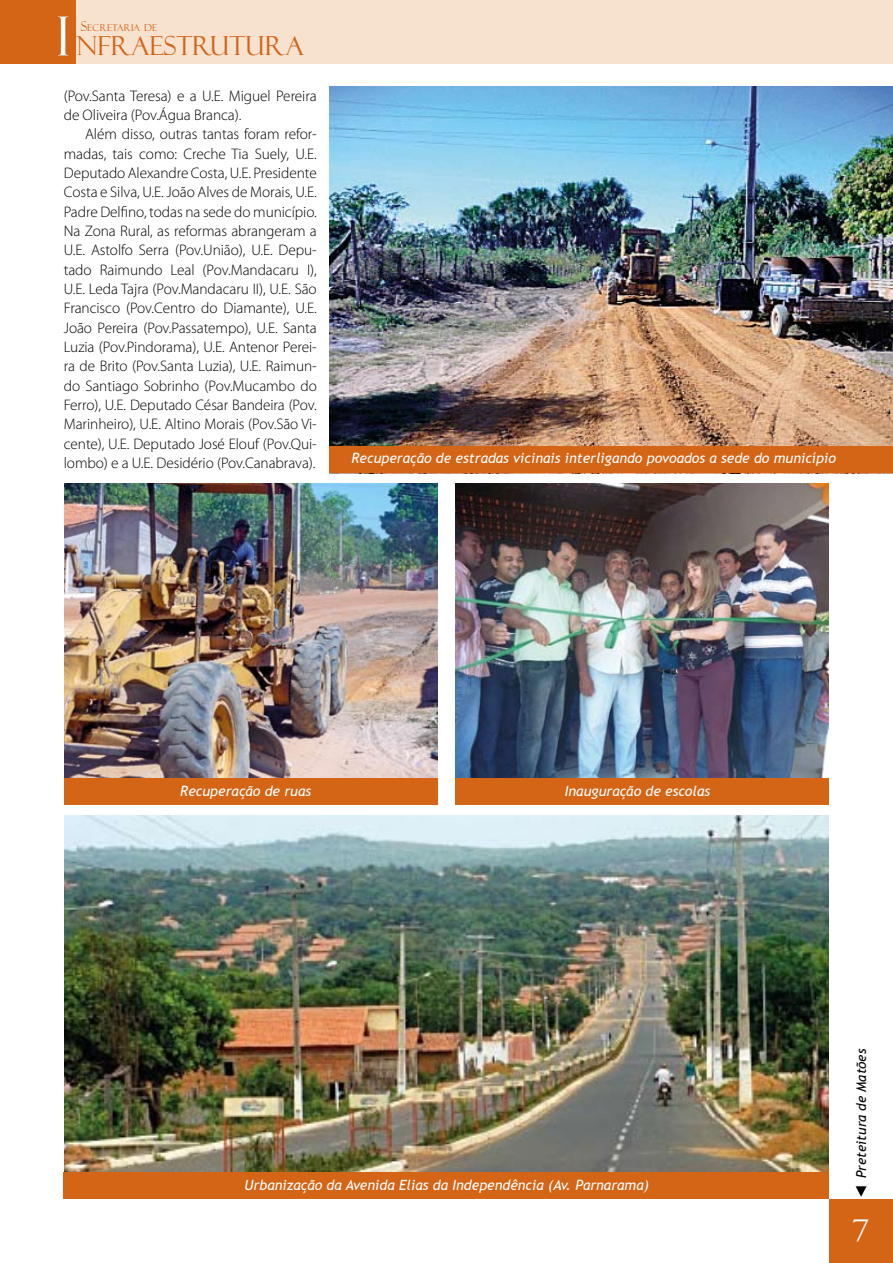
<style>
.page{position:relative;width:893px;height:1263px;background:#fff}
.page>*{position:absolute;margin:0;border:0;box-sizing:border-box;transform-origin:0 0}
.t1{font:54px "Felix Titling";color:#fff}
.t2{font:30px "Felix Titling";color:#fff}
.t3{font:26.25px "Felix Titling";color:#d46416}
.t4{font:300 15.3px/19.4px "Myriad Pro";letter-spacing:-.005em;color:#000}
.t5{font:italic 14.1px "Trebuchet MS";color:#fff}
.t6{font:italic 13.5px "Trebuchet MS";color:#000}
.t7{font:9.45px "Felix Titling";color:#d46416}
.s1{font-size:13.5px}
</style>
<div class="page">
<div style="left:829px;top:1199px;width:64px;height:64px;background:#d46416"></div>
<div style="left:0;top:0;width:893px;height:64px;background:#f7e1cf"></div>
<div style="left:0;top:0;width:75px;height:64px;background:#d46416"></div>
<img style="left:330px;top:87px;width:563px;height:359px">
<div style="left:330px;top:446px;width:563px;height:27px;background:#d46416"></div>
<img style="left:64px;top:815px;width:765px;height:357px">
<img style="left:456px;top:484px;width:373px;height:294px">
<img style="left:64px;top:484px;width:373px;height:294px">
<div style="left:64px;top:1172px;width:765px;height:27px;background:#d46416"></div>
<div style="left:455px;top:778px;width:374px;height:27px;background:#d46416"></div>
<div style="left:64px;top:778px;width:373px;height:27px;background:#d46416"></div>
<svg style="left:856px;top:1186px;width:10px;height:11px"></svg>
<h1 class="t1" style="left:56px;top:5px;width:12px">I</h1>
<p class="t4" style="left:64px;top:86px;width:254px">(Pov.Santa Teresa) e a U.E. Miguel Pereira de Oliveira (Pov.Água Branca).</p>
<p class="t4" style="left:64px;top:124px;width:255px;text-align:justify;text-indent:21px">Além disso, outras tantas foram refor&shy;madas, tais como: Creche Tia Suely, U.E.<br>Deputado Alexandre Costa, U.E. Presidente Costa e Silva, U.E. João Alves de Morais, U.E.<br>Padre Delfino, todas na sede do município.<br>Na Zona Rural, as reformas abrangeram a U.E. Astolfo Serra (Pov.União), U.E. Depu&shy;tado Raimundo Leal (Pov.Mandacaru I), U.E. Leda Tajra (Pov.Mandacaru II), U.E. São Francisco (Pov.Centro do Diamante), U.E.<br>João Pereira (Pov.Passatempo), U.E. Santa Luzia (Pov.Pindorama), U.E. Antenor Perei&shy;ra de Brito (Pov.Santa Luzia), U.E. Raimun&shy;do Santiago Sobrinho (Pov.Mucambo do Ferro), U.E. Deputado César Bandeira (Pov.<br>Marinheiro), U.E. Altino Morais (Pov.São Vi&shy;cente), U.E. Deputado José Elouf (Pov.Qui&shy;lombo) e a U.E. Desidério (Pov.Canabrava).</p>
<p class="t7" style="left:81px;top:22px;width:78px"><span class="s1">S</span>ECRETARIA DE</p>
<h3 class="t3" style="left:77px;top:30px;width:229px">NFRAESTRUTURA</h3>
<p class="t5" style="left:351px;top:450px;width:486px">Recuperação de estradas vicinais interligando povoados a sede do município</p>
<p class="t5" style="left:180px;top:782px;width:133px">Recuperação de ruas</p>
<p class="t5" style="left:565px;top:782px;width:147px">Inauguração de escolas</p>
<p class="t5" style="left:245px;top:1176px;width:406px">Urbanização da Avenida Elias da Independência (Av. Parnarama)</p>
<p class="t6" style="left:853px;top:1178px;width:131px;rotate:-90deg">Preteitura de Matões</p>
<h2 class="t2" style="left:853px;top:1213px;width:18px">7</h2>
</div>
